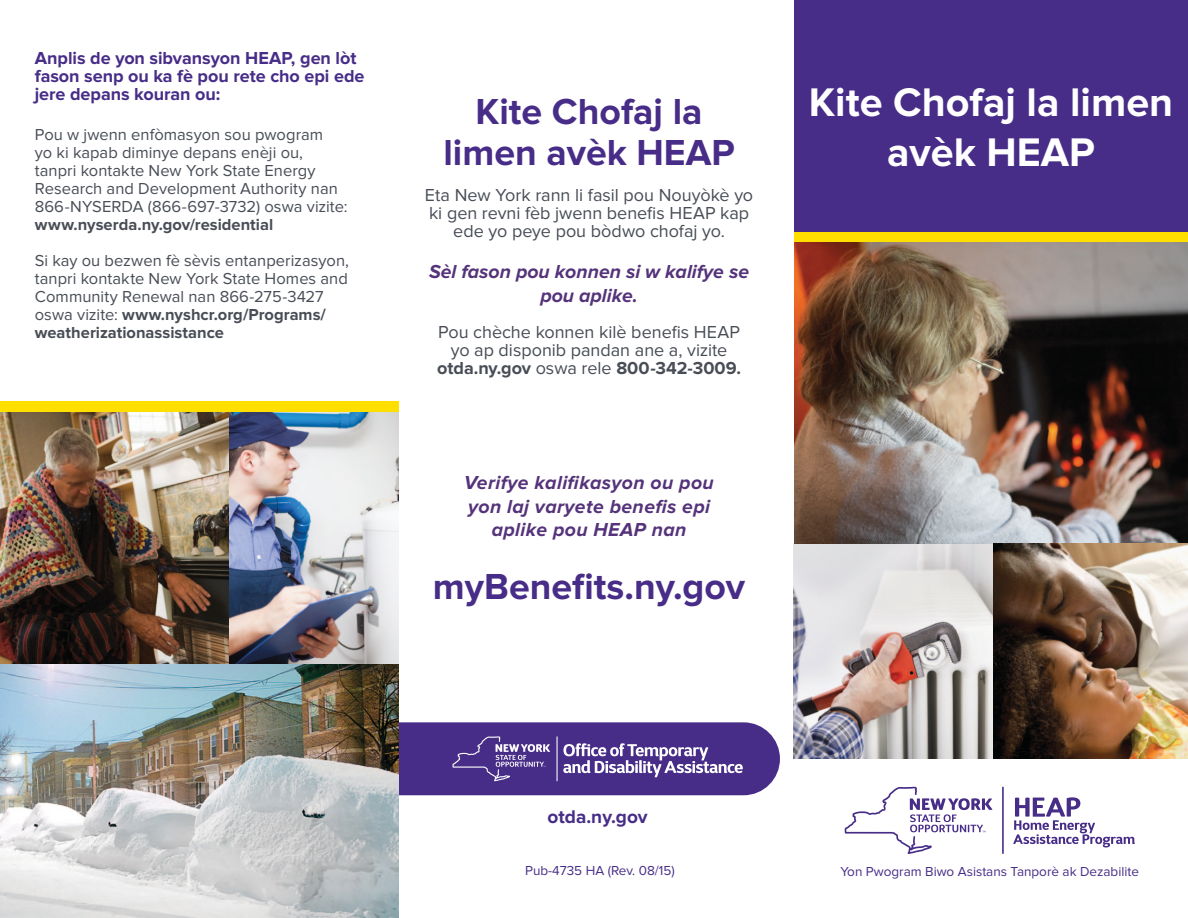
<style>
.page{position:relative;width:1188px;height:918px;background:#fff}
.page>*{position:absolute;margin:0;border:0;box-sizing:border-box;transform-origin:0 0}
.t1{font:700 41.4px/49.7px "Proxima Nova";color:#fff;text-align:center}
.t2{font:700 37.5px/40.5px "Proxima Nova";color:#472d87;text-align:center}
.t3{font:italic 700 19.5px/23.4px "Proxima Nova";letter-spacing:.02em;color:#55337a;text-align:center}
.t4{font:italic 700 19.5px/23.4px "Proxima Nova";color:#55337a;text-align:center}
.t5{font:700 19.05px "Proxima Nova";color:#472d87}
.t6{font:18px/18px "Proxima Nova";color:#484d56;text-align:center}
.t7{font:700 18px/18px "Proxima Nova";letter-spacing:-.005em;color:#472d87}
.t8{font:16.5px/18px "Proxima Nova";color:#484d56}
.t9{font:700 16.5px "Proxima Nova";color:#484d56}
.t10{font:13.5px "Proxima Nova";color:#472d87}
.s1{font-weight:700}
</style>
<div class="page">
<img style="left:793px;top:243px;width:395px;height:516px">
<div style="left:794px;top:0;width:394px;height:232px;background:#472d87"></div>
<div style="left:794px;top:232px;width:394px;height:11px;background:#ffdf00"></div>
<svg style="left:398px;top:722px;width:382px;height:73px;background:#5b4493"></svg>
<hr style="left:1002px;top:787px;width:2px;height:67px;background:#472d87">
<svg style="left:845px;top:786px;width:148px;height:68px"></svg>
<svg style="left:1013px;top:797px;width:122px;height:50px"></svg>
<img style="left:0;top:412px;width:398px;height:506px">
<div style="left:0;top:401px;width:398px;height:11px;background:#ffdf00"></div>
<p class="t7" style="left:35px;top:49px;width:331px">Anplis de yon sibvansyon HEAP, gen lòt fason senp ou ka fè pou rete cho epi ede jere depans kouran ou:</p>
<p class="t8" style="left:35px;top:126px;width:314px">Pou w jwenn enfòmasyon sou pwogram<br>yo ki kapab diminye depans enèji ou, tanpri kontakte New York State Energy Research and Development Authority nan 866-NYSERDA (866-697-3732) oswa vizite:</p>
<p class="t9" style="left:35px;top:215px;width:240px">www.nyserda.ny.gov/residential</p>
<p class="t8" style="left:35px;top:252px;width:316px">Si kay ou bezwen fè sèvis entanperizasyon, tanpri kontakte New York State Homes and Community Renewal nan 866-275-3427 oswa vizite: <span class="s1">www.nyshcr.org/Programs/ weatherizationassistance</span></p>
<h2 class="t2" style="left:443px;top:92px;width:293px">Kite Chofaj la limen avèk HEAP</h2>
<p class="t6" style="left:425px;top:186px;width:330px">Eta New York rann li fasil pou Nouyòkè yo ki gen revni fèb jwenn benefis HEAP kap ede yo peye pou bòdwo chofaj yo.</p>
<p class="t4" style="left:429px;top:260px;width:322px">Sèl fason pou konnen si w kalifye se pou aplike.</p>
<p class="t6" style="left:437px;top:323px;width:305px">Pou chèche konnen kilè benefis HEAP yo ap disponib pandan ane a, vizite <span class="s1">otda.ny.gov</span> oswa rele <span class="s1">800-342-3009.</span></p>
<p class="t3" style="left:464px;top:472px;width:251px">Verifye kalifikasyon ou pou yon laj varyete benefis epi aplike pou HEAP nan</p>
<h2 class="t2" style="left:433px;top:567px;width:314px">myBenefits.ny.gov</h2>
<h1 class="t1" style="left:809px;top:78px;width:366px">Kite Chofaj la limen avèk HEAP</h1>
<p class="t5" style="left:548px;top:806px;width:102px">otda.ny.gov</p>
<p class="t10" style="left:525px;top:863px;width:151px">Pub-4735 HA (Rev. 08/15)</p>
<p class="t10" style="left:841px;top:864px;width:300px">Yon Pwogram Biwo Asistans Tanporè ak Dezabilite</p>
</div>
